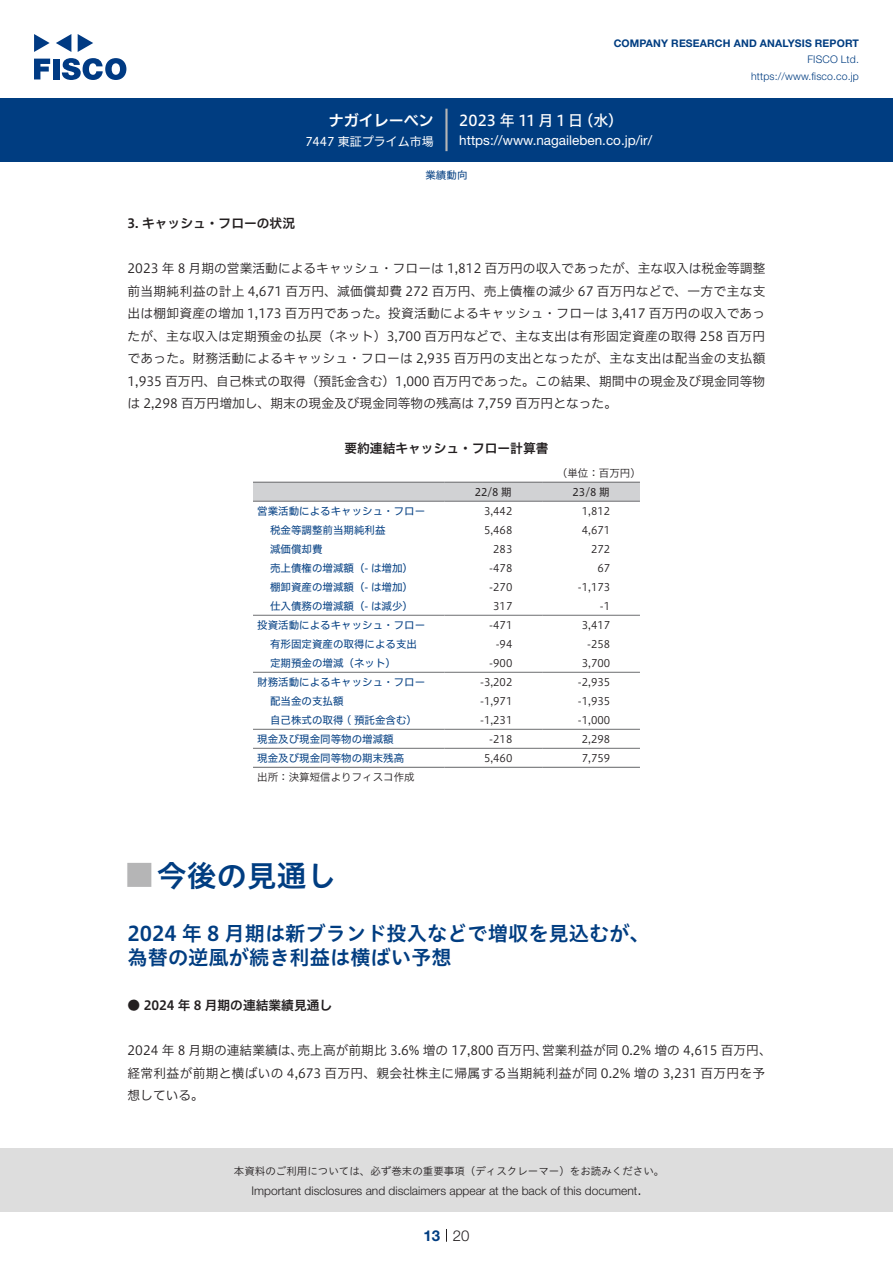
<style>
.page{position:relative;width:893px;height:1263px;background:#fff}
.page>*{position:absolute;margin:0;border:0;box-sizing:border-box;transform-origin:0 0}
.t1{font:30px "Hiragino UD Sans Std N W6";color:#003d81}
.t2{font:24px "Hiragino UD Sans Std N W6";color:#b5b5b6}
.t3{font:20.25px/24px "Hiragino UD Sans Std W6";color:#003d81}
.t4{font:15px "Hiragino UD Sans F Std N W5";letter-spacing:.175em;color:#fff}
.t5{font:15px "Hiragino UD Sans F Std N W6";color:#fff}
.t6{font:300 15px "Helvetica Neue LT Std";color:#231f20}
.t7{font:700 15px "Helvetica Neue LT Std";color:#003d81}
.t8{font:13.5px "Helvetica Neue LT Std";color:#fff}
.t9{font:12.75px/22.5px "Hiragino UD Sans F Std N W3";color:#231f20;text-align:justify}
.t10{font:12.75px/22.5px "Hiragino UD Sans F Std N W3";letter-spacing:.02em;color:#231f20}
.t11{font:12.75px "Hiragino UD Sans F Std N W6";color:#231f20}
.t12{font:300 12px "Helvetica Neue LT Std";color:#231f20}
.t13{font:12px "Hiragino UD Sans F Std N W4";color:#fff}
.t14{font:10.5px "Hiragino UD Sans F Std N W4";color:#003d81}
.t15{font:10.5px "Hiragino UD Sans F Std N W3";color:#231f20}
.t16{font:10.5px "Hiragino UD Sans Std W3";color:#231f20}
.t17{font:700 10.5px "Helvetica Neue LT Std";letter-spacing:.015em;color:#003d81}
.t18{font:300 10.5px/16.5px "Helvetica Neue LT Std";letter-spacing:.015em;color:#003d81;text-align:right}
.t19{font:10.5px "Hiragino UD Sans F Std N W4";color:#231f20}
</style>
<div class="page">
<div style="left:0;top:1148px;width:893px;height:64px;background:#ddd"></div>
<svg style="left:34px;top:59px;width:16px;height:20px"></svg>
<div style="left:53px;top:59px;width:6px;height:20px;background:#003a83"></div>
<svg style="left:62px;top:58px;width:64px;height:22px"></svg>
<svg style="left:34px;top:34px;width:16px;height:18px"></svg>
<svg style="left:78px;top:34px;width:15px;height:18px"></svg>
<svg style="left:56px;top:34px;width:15px;height:18px"></svg>
<div style="left:0;top:98px;width:893px;height:64px;background:#003d81"></div>
<hr style="left:445px;top:109px;width:3px;height:42px;background:#b5b5b6">
<svg style="left:446px;top:1229px;width:1px;height:13px"></svg>
<div style="left:253px;top:483px;width:387px;height:18px;background:#d1d2d4"></div>
<hr style="left:253px;top:501px;width:191px;height:1px;background:#6c6d70">
<hr style="left:444px;top:501px;width:98px;height:1px;background:#6c6d70">
<hr style="left:542px;top:501px;width:98px;height:1px;background:#6c6d70">
<hr style="left:253px;top:615px;width:191px;height:1px;background:#6c6d70">
<hr style="left:444px;top:615px;width:98px;height:1px;background:#6c6d70">
<hr style="left:542px;top:615px;width:98px;height:1px;background:#6c6d70">
<hr style="left:253px;top:672px;width:191px;height:1px;background:#6c6d70">
<hr style="left:444px;top:672px;width:98px;height:1px;background:#6c6d70">
<hr style="left:542px;top:672px;width:98px;height:1px;background:#6c6d70">
<hr style="left:253px;top:729px;width:191px;height:1px;background:#6c6d70">
<hr style="left:444px;top:729px;width:98px;height:1px;background:#6c6d70">
<hr style="left:542px;top:729px;width:98px;height:1px;background:#6c6d70">
<hr style="left:253px;top:748px;width:191px;height:1px;background:#6c6d70">
<hr style="left:444px;top:748px;width:98px;height:1px;background:#6c6d70">
<hr style="left:542px;top:748px;width:98px;height:1px;background:#6c6d70">
<hr style="left:253px;top:482px;width:191px;height:1px;background:#6c6d70">
<hr style="left:444px;top:482px;width:98px;height:1px;background:#6c6d70">
<hr style="left:542px;top:482px;width:98px;height:1px;background:#6c6d70">
<hr style="left:253px;top:767px;width:191px;height:1px;background:#6c6d70">
<hr style="left:444px;top:767px;width:98px;height:1px;background:#6c6d70">
<hr style="left:542px;top:767px;width:98px;height:1px;background:#6c6d70">
<p class="t5" style="left:329px;top:109px;width:107px">ナガイレーベン</p>
<p class="t13" style="left:305px;top:132px;width:130px">7447 東証プライム市場</p>
<p class="t17" style="left:614px;top:37px;width:247px">COMPANY RESEARCH AND ANALYSIS REPORT</p>
<p class="t18" style="left:751px;top:51px;width:109px">FISCO Ltd. https://www.fisco.co j p.</p>
<p class="t4" style="left:459px;top:109px;width:126px">2023年11月1日</p>
<p class="t4" style="left:578px;top:109px;width:46px">（水(</p>
<p class="t8" style="left:459px;top:132px;width:194px">https://www.nagaileben. c o j p. /i r/</p>
<p class="t14" style="left:425px;top:167px;width:43px">業績動向</p>
<p class="t11" style="left:128px;top:214px;width:169px">3. キャッシュ・フローの状況</p>
<p class="t9" style="left:128px;top:256px;width:639px">2023 年 8 月期の営業活動によるキャッシュ・フローは 1,812 百万円の収入であったが、主な収入は税金等調整前当期純利益の計上 4,671 百万円、減価償却費 272 百万円、売上債権の減少 67 百万円などで、一方で主な支出は棚卸資産の増加 1,173 百万円であった。投資活動によるキャッシュ・フローは 3,417 百万円の収入であったが、主な収入は定期預金の払戻（ネット）3,700 百万円などで、主な支出は有形固定資産の取得 258 百万円であった。財務活動によるキャッシュ・フローは 2,935 百万円の支出となったが、主な支出は配当金の支払額1,935 百万円、自己株式の取得（預託金含む）1,000 百万円であった。この結果、期間中の現金及び現金同等物は 2,298 百万円増加し、期末の現金及び現金同等物の残高は 7,759 百万円となった。</p>
<p class="t11" style="left:344px;top:439px;width:206px">要約連結キャッシュ・フロー計算書</p>
<p class="t15" style="left:557px;top:465px;width:85px">（単位：百万円(</p>
<p class="t19" style="left:573px;top:484px;width:39px">23/8 期</p>
<p class="t19" style="left:475px;top:484px;width:39px">22/8 期</p>
<p class="t14" style="left:257px;top:503px;width:169px">営業活動によるキャッシュ・フロー</p>
<p class="t15" style="left:484px;top:503px;width:30px">3,442</p>
<p class="t15" style="left:582px;top:503px;width:30px">1,812</p>
<p class="t14" style="left:270px;top:522px;width:117px">税金等調整前当期純利益</p>
<p class="t15" style="left:484px;top:522px;width:30px">5,468</p>
<p class="t15" style="left:582px;top:522px;width:30px">4,671</p>
<p class="t14" style="left:270px;top:541px;width:54px">減価償却費</p>
<p class="t15" style="left:493px;top:541px;width:21px">283</p>
<p class="t15" style="left:591px;top:541px;width:21px">272</p>
<p class="t14" style="left:270px;top:560px;width:145px">売上債権の増減額（- は増加(</p>
<p class="t15" style="left:489px;top:560px;width:25px">-478</p>
<p class="t15" style="left:597px;top:560px;width:14px">67</p>
<p class="t14" style="left:270px;top:579px;width:145px">棚卸資産の増減額（- は増加(</p>
<p class="t15" style="left:489px;top:579px;width:25px">-270</p>
<p class="t15" style="left:578px;top:579px;width:34px">-1,173</p>
<p class="t14" style="left:270px;top:598px;width:145px">仕入債務の増減額（- は減少(</p>
<p class="t15" style="left:493px;top:598px;width:21px">317</p>
<p class="t15" style="left:600px;top:598px;width:12px">-1</p>
<p class="t14" style="left:257px;top:617px;width:169px">投資活動によるキャッシュ・フロー</p>
<p class="t15" style="left:489px;top:617px;width:25px">-471</p>
<p class="t15" style="left:582px;top:617px;width:30px">3,417</p>
<p class="t14" style="left:270px;top:636px;width:148px">有形固定資産の取得による支出</p>
<p class="t15" style="left:496px;top:636px;width:18px">-94</p>
<p class="t15" style="left:587px;top:636px;width:25px">-258</p>
<p class="t14" style="left:270px;top:655px;width:127px">定期預金の増減（ネット(</p>
<p class="t15" style="left:489px;top:655px;width:25px">-900</p>
<p class="t15" style="left:582px;top:655px;width:30px">3,700</p>
<p class="t14" style="left:257px;top:674px;width:169px">財務活動によるキャッシュ・フロー</p>
<p class="t15" style="left:480px;top:674px;width:34px">-3,202</p>
<p class="t15" style="left:578px;top:674px;width:34px">-2,935</p>
<p class="t14" style="left:270px;top:693px;width:75px">配当金の支払額</p>
<p class="t15" style="left:480px;top:693px;width:34px">-1,971</p>
<p class="t15" style="left:578px;top:693px;width:34px">-1,935</p>
<p class="t14" style="left:270px;top:712px;width:148px">自己株式の取得 ( 預託金含む(</p>
<p class="t15" style="left:480px;top:712px;width:34px">-1,231</p>
<p class="t15" style="left:578px;top:712px;width:34px">-1,000</p>
<p class="t14" style="left:257px;top:731px;width:138px">現金及び現金同等物の増減額</p>
<p class="t15" style="left:489px;top:731px;width:25px">-218</p>
<p class="t15" style="left:582px;top:731px;width:30px">2,298</p>
<p class="t14" style="left:257px;top:750px;width:148px">現金及び現金同等物の期末残高</p>
<p class="t15" style="left:257px;top:769px;width:159px">出所：決算短信よりフィスコ作成</p>
<p class="t15" style="left:484px;top:750px;width:30px">5,460</p>
<p class="t15" style="left:582px;top:750px;width:30px">7,759</p>
<h1 class="t1" style="left:157px;top:852px;width:181px">今後の見通し</h1>
<h2 class="t2" style="left:128px;top:857px;width:25px">█</h2>
<h3 class="t3" style="left:128px;top:920px;width:524px">2024 年 8 月期は新ブランド投入などで増収を見込むが、為替の逆風が続き利益は横ばい予想</h3>
<p class="t11" style="left:128px;top:996px;width:206px">● 2024 年 8 月期の連結業績見通し</p>
<p class="t9" style="left:542px;top:1039px;width:231px">営業利益が同 0.2% 増の 4,615 百万円、</p>
<p class="t9" style="left:298px;top:1039px;width:252px">売上高が前期比 3.6% 増の 17,800 百万円、</p>
<p class="t10" style="left:128px;top:1039px;width:639px">2024 年 8 月期の連結業績は、<br>経常利益が前期と横ばいの 4,673 百万円、親会社株主に帰属する当期純利益が同 0.2% 増の 3,231 百万円を予想している。</p>
<p class="t16" style="left:234px;top:1163px;width:432px">本資料のご利用については、必ず巻末の重要事項（ディスクレーマー）をお読みください。</p>
<p class="t6" style="left:637px;top:1180px;width:6px">.</p>
<p class="t12" style="left:251px;top:1183px;width:387px">Important disclosures and disclaimers appear at the back of this document</p>
<p class="t7" style="left:423px;top:1226px;width:18px">13</p>
<p class="t6" style="left:453px;top:1226px;width:18px">20</p>
</div>
